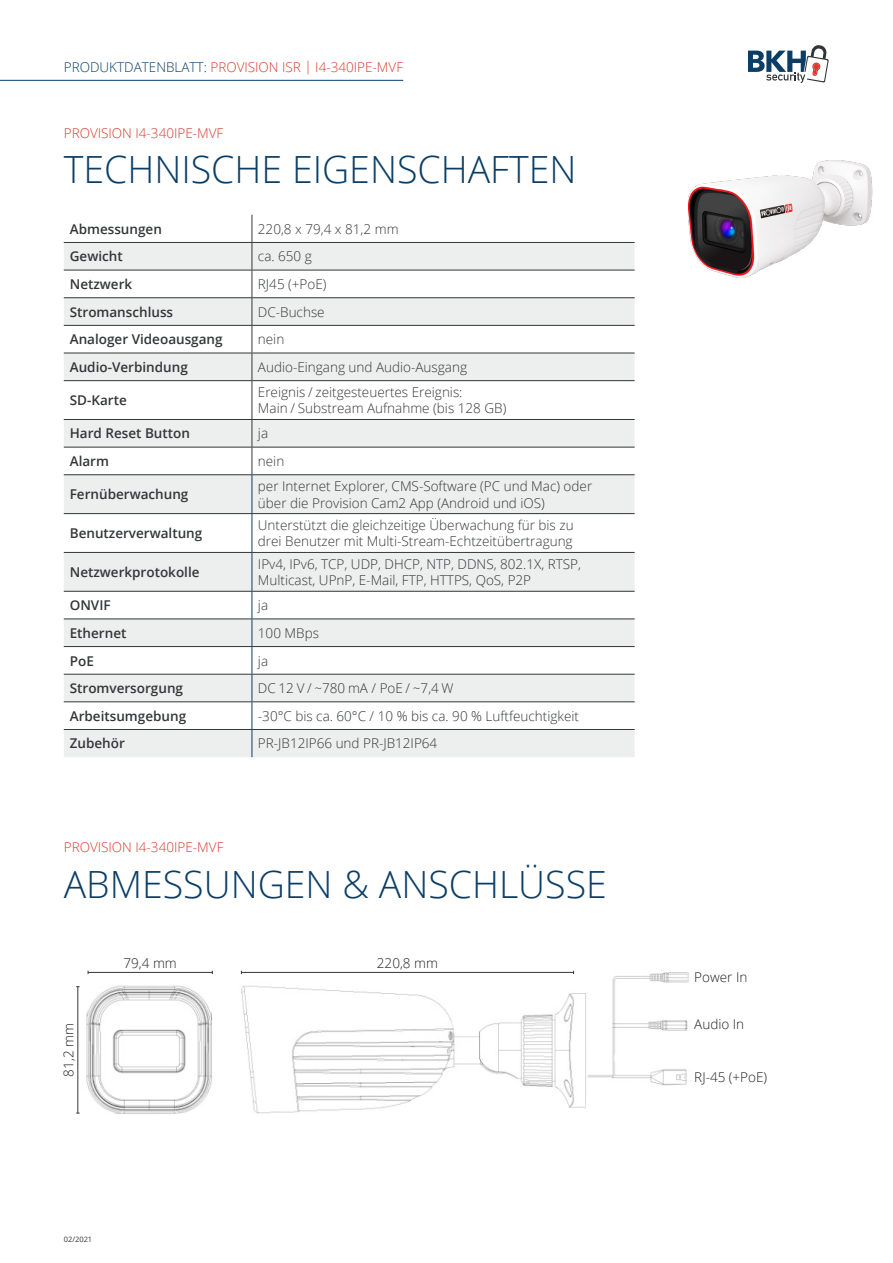
<style>
.page{position:relative;width:893px;height:1263px;background:#fff}
.page>*{position:absolute;margin:0;border:0;box-sizing:border-box;transform-origin:0 0}
.t1{font:300 37.5px "Open Sans";color:#0b3e66}
.t2{font:300 13.5px/16.5px "Open Sans";color:#333638}
.t3{font:600 13.5px "Open Sans";color:#333638}
.t4{font:300 13.5px "Open Sans";color:#d73b30}
.t5{font:300 13.5px "Open Sans";color:#231f20}
.t6{font:7.5px "Open Sans";color:#333638}
.s1{color:#0b3e66}
</style>
<div class="page">
<svg style="left:748px;top:45px;width:81px;height:38px"></svg>
<hr style="left:0;top:80px;width:403px;height:1px;background:#0b3e66">
<svg style="left:64px;top:243px;width:571px;height:514px;fill:#edeeee"></svg>
<hr style="left:252px;top:475px;width:1px;height:38px;background:#0b3e66">
<hr style="left:252px;top:514px;width:1px;height:38px;background:#0b3e66">
<hr style="left:252px;top:553px;width:1px;height:38px;background:#0b3e66">
<svg style="left:252px;top:592px;width:1px;height:165px"></svg>
<svg style="left:252px;top:215px;width:1px;height:165px"></svg>
<hr style="left:252px;top:381px;width:1px;height:38px;background:#333638">
<svg style="left:252px;top:420px;width:1px;height:54px"></svg>
<hr style="left:64px;top:242px;width:188px;height:1px;background:#333638">
<hr style="left:252px;top:242px;width:383px;height:1px;background:#333638">
<hr style="left:64px;top:270px;width:188px;height:1px;background:#333638">
<hr style="left:252px;top:270px;width:383px;height:1px;background:#333638">
<hr style="left:64px;top:297px;width:188px;height:1px;background:#333638">
<hr style="left:252px;top:297px;width:383px;height:1px;background:#333638">
<hr style="left:64px;top:325px;width:188px;height:1px;background:#333638">
<hr style="left:252px;top:325px;width:383px;height:1px;background:#333638">
<hr style="left:64px;top:353px;width:188px;height:1px;background:#333638">
<hr style="left:252px;top:353px;width:383px;height:1px;background:#333638">
<hr style="left:64px;top:380px;width:188px;height:1px;background:#333638">
<hr style="left:252px;top:380px;width:383px;height:1px;background:#333638">
<hr style="left:64px;top:419px;width:188px;height:1px;background:#333638">
<hr style="left:252px;top:419px;width:383px;height:1px;background:#333638">
<hr style="left:64px;top:447px;width:188px;height:1px;background:#333638">
<hr style="left:252px;top:447px;width:383px;height:1px;background:#333638">
<hr style="left:64px;top:474px;width:188px;height:1px;background:#333638">
<hr style="left:252px;top:474px;width:383px;height:1px;background:#333638">
<hr style="left:64px;top:513px;width:188px;height:1px;background:#333638">
<hr style="left:252px;top:513px;width:383px;height:1px;background:#333638">
<hr style="left:64px;top:552px;width:188px;height:1px;background:#333638">
<hr style="left:252px;top:552px;width:383px;height:1px;background:#333638">
<hr style="left:64px;top:591px;width:188px;height:1px;background:#333638">
<hr style="left:252px;top:591px;width:383px;height:1px;background:#333638">
<hr style="left:64px;top:618px;width:188px;height:1px;background:#333638">
<hr style="left:252px;top:618px;width:383px;height:1px;background:#333638">
<hr style="left:64px;top:646px;width:188px;height:1px;background:#333638">
<hr style="left:252px;top:646px;width:383px;height:1px;background:#333638">
<hr style="left:64px;top:674px;width:188px;height:1px;background:#333638">
<hr style="left:252px;top:674px;width:383px;height:1px;background:#333638">
<hr style="left:64px;top:701px;width:188px;height:1px;background:#333638">
<hr style="left:252px;top:701px;width:383px;height:1px;background:#333638">
<hr style="left:64px;top:729px;width:188px;height:1px;background:#333638">
<hr style="left:252px;top:729px;width:383px;height:1px;background:#333638">
<img style="left:689px;top:160px;width:184px;height:118px">
<img style="left:76px;top:970px;width:613px;height:144px">
<hr style="left:241px;top:972px;width:333px;height:1px;background:#333638">
<hr style="left:88px;top:972px;width:124px;height:1px;background:#333638">
<hr style="left:77px;top:987px;width:1px;height:126px;background:#333638">
<p class="t4" style="left:64px;top:58px;width:341px"><span class="s1">PRODUKTDATENBLATT:</span> PROVISION ISR | I4-340IPE-MVF</p>
<p class="t4" style="left:64px;top:124px;width:161px">PROVISION I4-340IPE-MVF</p>
<h1 class="t1" style="left:64px;top:144px;width:514px">TECHNISCHE EIGENSCHAFTEN</h1>
<p class="t3" style="left:70px;top:220px;width:94px">Abmessungen</p>
<p class="t2" style="left:258px;top:220px;width:142px">220,8 x 79,4 x 81,2 mm</p>
<p class="t3" style="left:70px;top:247px;width:54px">Gewicht</p>
<p class="t2" style="left:258px;top:248px;width:55px">ca. 650 g</p>
<p class="t3" style="left:70px;top:275px;width:64px">Netzwerk</p>
<p class="t2" style="left:258px;top:276px;width:70px">RJ45 (+PoE)</p>
<p class="t3" style="left:70px;top:303px;width:105px">Stromanschluss</p>
<p class="t2" style="left:258px;top:303px;width:68px">DC-Buchse</p>
<p class="t3" style="left:70px;top:330px;width:154px">Analoger Videoausgang</p>
<p class="t2" style="left:258px;top:331px;width:28px">nein</p>
<p class="t3" style="left:70px;top:358px;width:120px">Audio-Verbindung</p>
<p class="t2" style="left:258px;top:358px;width:211px">Audio-Eingang und Audio-Ausgang</p>
<p class="t3" style="left:70px;top:391px;width:59px">SD-Karte</p>
<p class="t2" style="left:258px;top:383px;width:250px">Ereignis / zeitgesteuertes Ereignis:<br>Main / Substream Aufnahme (bis 128 GB)</p>
<p class="t3" style="left:70px;top:424px;width:122px">Hard Reset Button</p>
<p class="t2" style="left:258px;top:425px;width:12px">ja</p>
<p class="t3" style="left:70px;top:452px;width:41px">Alarm</p>
<p class="t2" style="left:258px;top:453px;width:28px">nein</p>
<p class="t3" style="left:70px;top:485px;width:120px">Fernüberwachung</p>
<p class="t2" style="left:258px;top:478px;width:336px">per Internet Explorer, CMS-Software (PC und Mac) oder über die Provision Cam2 App (Android und iOS)</p>
<p class="t3" style="left:70px;top:524px;width:134px">Benutzerverwaltung</p>
<p class="t2" style="left:258px;top:516px;width:317px">Unterstützt die gleichzeitige Überwachung für bis zu drei Benutzer mit Multi-Stream-Echtzeitübertragung</p>
<p class="t3" style="left:70px;top:563px;width:131px">Netzwerkprotokolle</p>
<p class="t2" style="left:258px;top:555px;width:325px">IPv4, IPv6, TCP, UDP, DHCP, NTP, DDNS, 802.1X, RTSP,<br>Multicast, UPnP, E-Mail, FTP, HTTPS, QoS, P2P</p>
<p class="t3" style="left:70px;top:596px;width:42px">ONVIF</p>
<p class="t2" style="left:258px;top:597px;width:12px">ja</p>
<p class="t3" style="left:70px;top:624px;width:58px">Ethernet</p>
<p class="t2" style="left:258px;top:624px;width:63px">100 MBps</p>
<p class="t3" style="left:70px;top:651px;width:26px">PoE</p>
<p class="t2" style="left:258px;top:652px;width:12px">ja</p>
<p class="t3" style="left:70px;top:679px;width:115px">Stromversorgung</p>
<p class="t2" style="left:258px;top:680px;width:197px">DC 12 V / ~780 mA / PoE / ~7,4 W</p>
<p class="t3" style="left:70px;top:707px;width:118px">Arbeitsumgebung</p>
<p class="t2" style="left:258px;top:707px;width:323px">-30°C bis ca. 60°C / 10 % bis ca. 90 % Luftfeuchtigkeit</p>
<p class="t3" style="left:70px;top:734px;width:57px">Zubehör</p>
<p class="t2" style="left:258px;top:735px;width:181px">PR-JB12IP66 und PR-JB12IP64</p>
<p class="t4" style="left:64px;top:838px;width:161px">PROVISION I4-340IPE-MVF</p>
<h1 class="t1" style="left:64px;top:858px;width:545px">ABMESSUNGEN &amp; ANSCHLÜSSE</h1>
<p class="t5" style="left:59px;top:1076px;width:55px;rotate:-90deg">81,2 mm</p>
<p class="t5" style="left:124px;top:954px;width:55px">79,4 mm</p>
<p class="t5" style="left:377px;top:954px;width:63px">220,8 mm</p>
<p class="t6" style="left:64px;top:1234px;width:30px">02/2021</p>
<p class="t5" style="left:694px;top:968px;width:55px">Power In</p>
<p class="t5" style="left:694px;top:1015px;width:51px">Audio In</p>
<p class="t5" style="left:694px;top:1068px;width:74px">RJ-45 (+PoE)</p>
</div>
